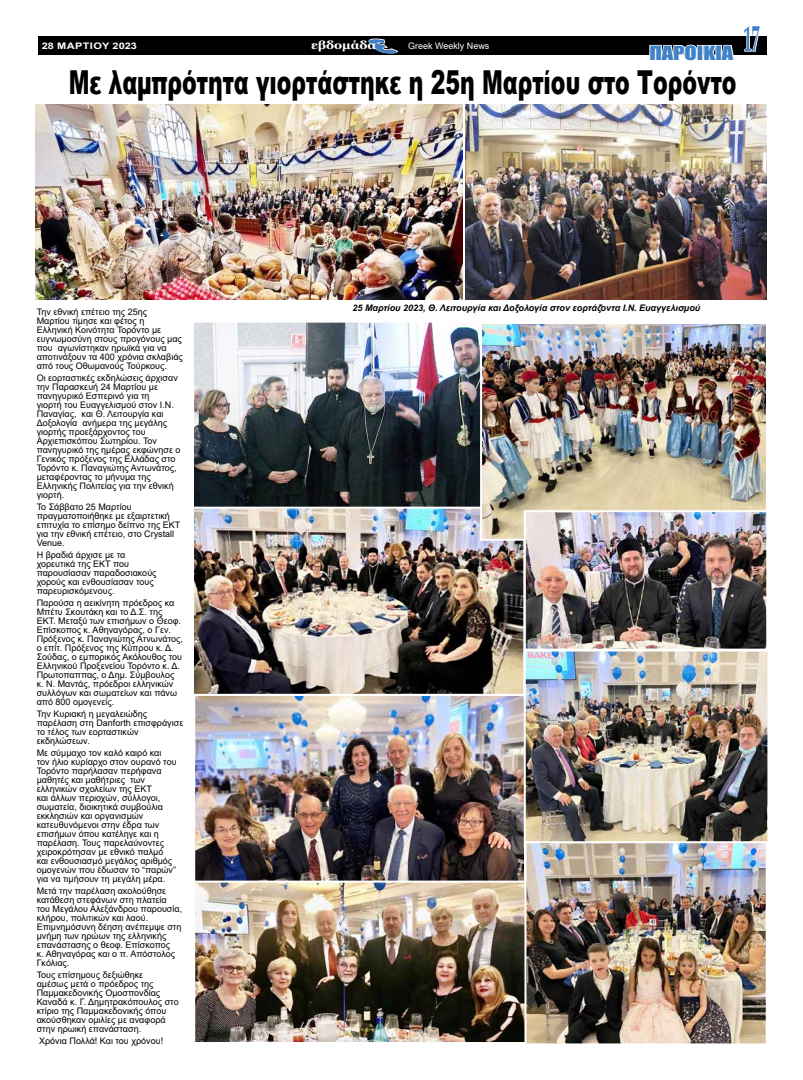
<style>
.page{position:relative;width:803px;height:1080px;background:#fff}
.page>*{position:absolute;margin:0;border:0;box-sizing:border-box;transform-origin:0 0}
.t1{font:700 36px "Book Antiqua";color:#3f82c9;scale:.43 1}
.t2{font:900 33px "Arial";color:#000;scale:.67 1}
.t3{font:18px "Impact";color:#3f82c9;scale:1.25 1}
.t4{font:700 11.4px "Georgia";color:#fff;scale:1.11 1}
.t5{font:9px/9px "Arial";color:#000}
.t6{font:italic 700 9px "Arial";color:#000}
.t7{font:9px "Arial";color:#fff}
.t8{font:700 9px "Arial";letter-spacing:.02em;color:#fff;scale:1.22 1}
.s1{font-family:"Arial";font-weight:900;font-style:italic;font-size:25.4px;color:#3f82c9}
</style>
<div class="page">
<div style="left:38px;top:36px;width:728px;height:19px;background:#000"></div>
<img style="left:35px;top:104px;width:427px;height:196px">
<img style="left:465px;top:104px;width:302px;height:196px">
<img style="left:195px;top:324px;width:285px;height:183px">
<div style="left:192px;top:321px;width:308px;height:195px;border:2px solid #fff"></div>
<img style="left:196px;top:883px;width:328px;height:158px">
<div style="left:193px;top:874px;width:335px;height:170px;border:2px solid #fff"></div>
<img style="left:195px;top:510px;width:328px;height:370px">
<div style="left:193px;top:694px;width:333px;height:189px;border:2px solid #fff"></div>
<div style="left:192px;top:507px;width:333px;height:189px;border:2px solid #fff"></div>
<img style="left:527px;top:541px;width:239px;height:300px">
<div style="left:524px;top:650px;width:245px;height:198px;border:2px solid #fff"></div>
<img style="left:527px;top:844px;width:238px;height:198px">
<div style="left:524px;top:841px;width:244px;height:204px;border:2px solid #fff"></div>
<img style="left:483px;top:325px;width:282px;height:213px">
<div style="left:480px;top:322px;width:288px;height:219px;border:2px solid #fff"></div>
<div style="left:524px;top:510px;width:244px;height:141px;border:2px solid #fff"></div>
<svg style="left:368px;top:38px;width:31px;height:16px"></svg>
<svg style="left:649px;top:36px;width:110px;height:19px"></svg>
<p class="t8" style="left:42px;top:39px;width:80px">28 ΜΑΡΤΙΟΥ 2023</p>
<p class="t4" style="left:311px;top:38px;width:116px">εβδομάδα <span class="s1">ε</span></p>
<p class="t7" style="left:408px;top:40px;width:83px">Greek Weekly News</p>
<h3 class="t3" style="left:649px;top:39px;width:69px">ΠΑΡΟΙΚΙΑ</h3>
<h2 class="t2" style="left:69px;top:58px;width:998px">Με λαμπρότητα γιορτάστηκε η 25η Μαρτίου στο Τορόντο</h2>
<h1 class="t1" style="left:744px;top:14px;width:37px">17</h1>
<p class="t5" style="left:37px;top:307px;width:148px">Την εθνική επέτειο της 25ης<br>Μαρτίου τίμησε και φέτος η<br>Ελληνική Κοινότητα Τορόντο με ευγνωμοσύνη στους προγόνους μας που αγωνίστηκαν ηρωϊκά για να αποτινάξουν τα 400 χρόνια σκλαβιάς από τους Οθωμανούς Τούρκους.</p>
<p class="t5" style="left:37px;top:373px;width:145px">Οι εορταστικές εκδηλώσεις άρχισαν την Παρασκευή 24 Μαρτίου με πανηγυρικό Εσπερινό για τη<br>γιορτή του Ευαγγελισμού στον Ι.Ν.<br>Παναγίας, και Θ. Λειτουργία και<br>Δοξολογία ανήμερα της μεγάλης γιορτής προεξάρχοντος του<br>Αρχιεπισκόπου Σωτηρίου. Τον πανηγυρικό της ημέρας εκφώνησε ο<br>Γενικός πρόξενος της Ελλάδας στο<br>Τορόντο κ. Παναγιώτης Αντωνάτος, μεταφέροντας το μήνυμα της<br>Ελληνικής Πολιτείας για την εθνική γιορτή.</p>
<p class="t5" style="left:37px;top:502px;width:145px">Το Σάββατο 25 Μαρτίου πραγματοποιήθηκε με εξαιρτετική επιτυχία το επίσημο δείπνο της ΕΚΤ για την εθνική επέτειο, στο Crystall<br>Venue.</p>
<p class="t5" style="left:37px;top:550px;width:121px">Η βραδιά άρχισε με τα χορευτικά της ΕΚΤ που παρουσίασαν παραδοσιακούς χορούς και ενθουσίασαν τους παρευρισκόμενους.</p>
<p class="t5" style="left:37px;top:598px;width:148px">Παρούσα η αεικίνητη πρόεδρος κα<br>Μπέτυ Σκουτάκη και το Δ.Σ. της<br>ΕΚΤ. Μεταξύ των επισήμων ο Θεοφ.<br>Επίσκοπος κ. Αθηναγόρας, ο Γεν.<br>Πρόξενος κ. Παναγιώτης Ατνωνάτος, ο επίτ. Πρόξενος της Κύπρου κ. Δ.<br>Σούδας, ο εμπορικός Ακόλουθος του<br>Ελληνικού Προξενείου Τορόντο κ. Δ.<br>Πρωτοπαππας, ο Δημ. Σύμβουλος κ. Ν. Μαντάς, πρόεδροι ελληνικών συλλόγων και σωματείων και πάνω από 800 ομογενείς.</p>
<p class="t5" style="left:37px;top:709px;width:148px">Την Κυριακή η μεγαλειώδης παρέλαση στη Danforth επισφράγισε το τέλος των εορταστικών εκδηλώσεων.</p>
<p class="t5" style="left:37px;top:748px;width:141px">Με σύμμαχο τον καλό καιρό και τον ήλιο κυρίαρχο στον ουρανό του<br>Τορόντο παρήλασαν περήφανα μαθητές και μαθήτριες των ελληνικών σχολείων της ΕΚΤ<br>και άλλων περιοχών, σύλλογοι, σωματεία, διοικητικά συμβούλια εκκλησιών και οργανισμών κατευθυνόμενοι στην έδρα των επισήμων όπου κατέληγε και η παρέλαση. Τους παρελαύνοντες χειροκρότησαν με εθνικό παλμό και ενθουσιασμό μεγάλος αριθμός ομογενών που έδωσαν το “παρών” για να τιμήσουν τη μεγάλη μέρα.</p>
<p class="t5" style="left:37px;top:886px;width:147px">Μετά την παρέλαση ακολούθησε κατάθεση στεφάνων στη πλατεία του Μεγάλου Αλεξάνδρου παρουσία, κλήρου, πολιτικών και λαού.<br>Επιμνημόσυνη δέηση ανέπεμψε στη μνήμη των ηρώων της ελληνικής επανάστασης ο θεοφ. Επίσκοπος<br>κ. Αθηναγόρας και ο π. Απόστολος<br>Γκόλιας.</p>
<p class="t5" style="left:37px;top:970px;width:144px">Τους επίσημους δεξιώθηκε<br>αμέσως μετά ο πρόεδρος της<br>Παμμακεδονικής Ομοσπονδίας<br>Καναδά κ. Γ. Δημητρακόπουλος στο κτίριο της Παμμακεδονικής όπου ακούσθηκαν ομιλίες με αναφορά στην ηρωική επανάσταση.</p>
<p class="t5" style="left:39px;top:1037px;width:125px">Χρόνια Πολλά! Και του χρόνου!</p>
<p class="t6" style="left:352px;top:302px;width:349px">25 Μαρτίου 2023, Θ. Λειτουργία και Δοξολογία στον εορτάζοντα Ι.Ν. Ευαγγελισμού</p>
</div>
